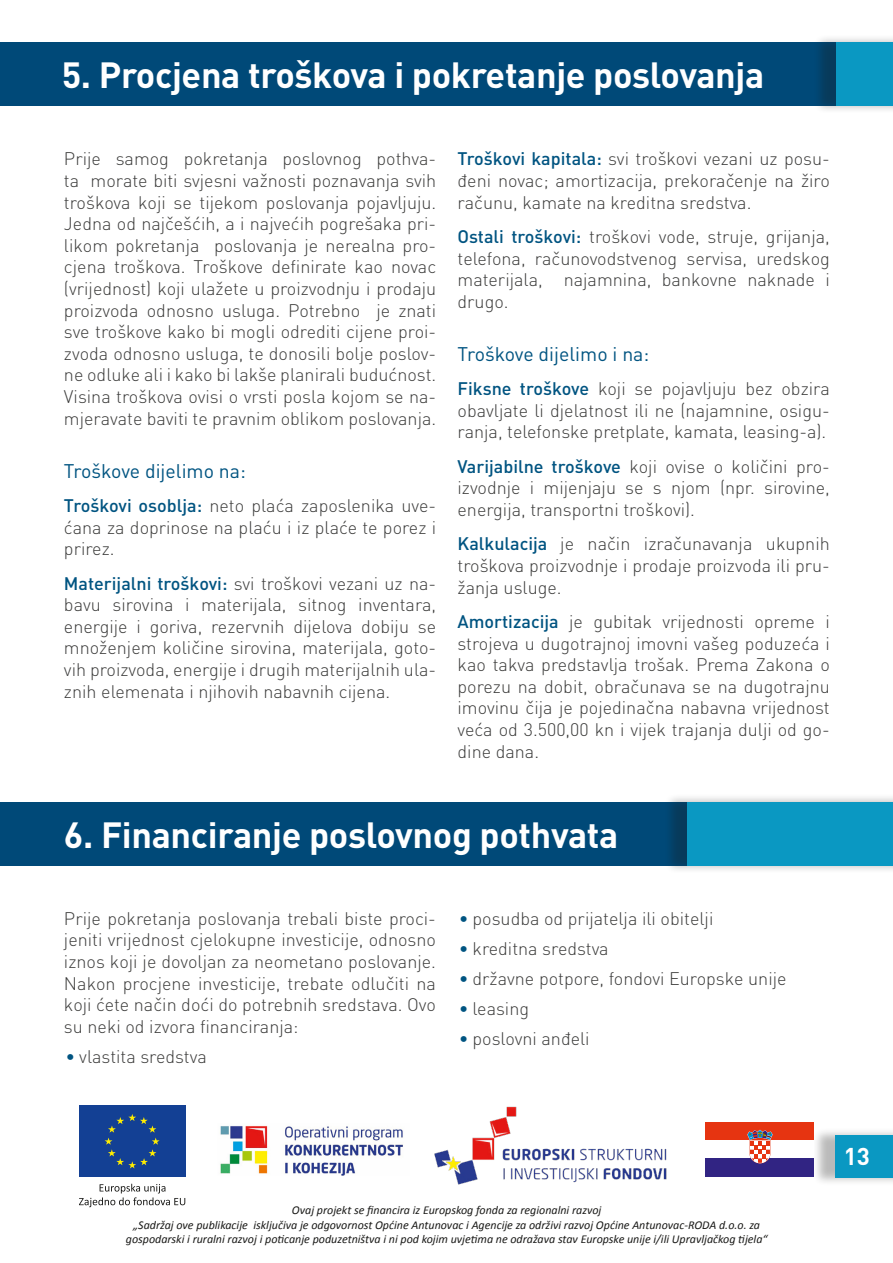
<style>
.page{position:relative;width:893px;height:1263px;background:#fff}
.page>*{position:absolute;margin:0;border:0;box-sizing:border-box;transform-origin:0 0}
.t1{font:700 36px "DIN Pro";letter-spacing:-.01em;color:#fff}
.t2{font:700 24px "DIN Pro";color:#fff}
.t3{font:19.5px "DIN Pro";color:#005481}
.t4{font:300 18px/21.6px "DIN Pro";color:#3b3b3a;text-align:justify}
.t5{font:italic 12px/14.4px "Calibri";color:#1a1a18;text-align:center}
.s1{font-weight:500;color:#005481}
</style>
<div class="page">
<div style="left:812px;top:1127px;width:81px;height:59px;background:#1a1a18;opacity:.3"></div>
<div style="left:835px;top:1135px;width:58px;height:42px;background:#0a98c2"></div>
<img style="left:434px;top:1106px;width:233px;height:79px">
<img style="left:220px;top:1125px;width:183px;height:50px">
<div style="left:705px;top:1122px;width:109px;height:18px;background:#e63411"></div>
<div style="left:705px;top:1140px;width:109px;height:18px;background:#fff"></div>
<div style="left:705px;top:1158px;width:109px;height:18px;background:#312483"></div>
<svg style="left:747px;top:1129px;width:26px;height:34px"></svg>
<div style="left:79px;top:1105px;width:106px;height:72px;background:#134094"></div>
<svg style="left:105px;top:1114px;width:55px;height:54px"></svg>
<svg style="left:79px;top:1184px;width:106px;height:23px"></svg>
<div style="left:0;top:802px;width:842px;height:64px;background:#004978"></div>
<div style="left:664px;top:794px;width:229px;height:80px;background:#1a1a18;opacity:.3"></div>
<div style="left:687px;top:802px;width:206px;height:64px;background:#0a98c2"></div>
<div style="left:0;top:43px;width:842px;height:63px;background:#004978"></div>
<div style="left:813px;top:34px;width:80px;height:80px;background:#1a1a18;opacity:.3"></div>
<div style="left:836px;top:43px;width:57px;height:63px;background:#0a98c2"></div>
<h1 class="t1" style="left:62px;top:51px;width:704px">5. Procjena troškova i pokretanje poslovanja</h1>
<p class="t4" style="left:64px;top:147px;width:374px">Prije samog pokretanja poslovnog pothva&shy;ta morate biti svjesni važnosti poznavanja svih troškova koji se tijekom poslovanja pojavljuju.<br>Jedna od najčešćih, a i najvećih pogrešaka pri&shy;likom pokretanja poslovanja je nerealna pro&shy;cjena troškova. Troškove definirate kao novac (vrijednost) koji ulažete u proizvodnju i prodaju proizvoda odnosno usluga. Potrebno je znati sve troškove kako bi mogli odrediti cijene proi&shy;zvoda odnosno usluga, te donosili bolje poslov&shy;ne odluke ali i kako bi lakše planirali budućnost.<br>Visina troškova ovisi o vrsti posla kojom se na&shy;mjeravate baviti te pravnim oblikom poslovanja.</p>
<p class="t3" style="left:64px;top:457px;width:183px">Troškove dijelimo na:</p>
<p class="t4" style="left:64px;top:494px;width:374px"><span class="s1">Troškovi osoblja:</span> neto plaća zaposlenika uve&shy;ćana za doprinose na plaću i iz plaće te porez i prirez.</p>
<p class="t4" style="left:64px;top:572px;width:374px"><span class="s1">Materijalni troškovi:</span> svi troškovi vezani uz na&shy;bavu sirovina i materijala, sitnog inventara, energije i goriva, rezervnih dijelova dobiju se množenjem količine sirovina, materijala, goto&shy;vih proizvoda, energije i drugih materijalnih ula&shy;znih elemenata i njihovih nabavnih cijena.</p>
<p class="t4" style="left:458px;top:147px;width:374px"><span class="s1">Troškovi kapitala:</span> svi troškovi vezani uz posu&shy;đeni novac; amortizacija, prekoračenje na žiro računu, kamate na kreditna sredstva.</p>
<p class="t4" style="left:458px;top:225px;width:374px"><span class="s1">Ostali troškovi:</span> troškovi vode, struje, grijanja, telefona, računovodstvenog servisa, uredskog materijala, najamnina, bankovne naknade i drugo.</p>
<p class="t3" style="left:458px;top:341px;width:193px">Troškove dijelimo i na:</p>
<p class="t4" style="left:458px;top:377px;width:374px"><span class="s1">Fiksne troškove</span> koji se pojavljuju bez obzira obavljate li djelatnost ili ne (najamnine, osigu&shy;ranja, telefonske pretplate, kamata, leasing-a).</p>
<p class="t4" style="left:458px;top:455px;width:374px"><span class="s1">Varijabilne troškove</span> koji ovise o količini pro&shy;izvodnje i mijenjaju se s njom (npr. sirovine, energija, transportni troškovi).</p>
<p class="t4" style="left:458px;top:532px;width:374px"><span class="s1">Kalkulacija</span> je način izračunavanja ukupnih troškova proizvodnje i prodaje proizvoda ili pru&shy;žanja usluge.</p>
<p class="t4" style="left:458px;top:610px;width:374px"><span class="s1">Amortizacija</span> je gubitak vrijednosti opreme i strojeva u dugotrajnoj imovni vašeg poduzeća i kao takva predstavlja trošak. Prema Zakona o porezu na dobit, obračunava se na dugotrajnu imovinu čija je pojedinačna nabavna vrijednost veća od 3.500,00 kn i vijek trajanja dulji od go&shy;dine dana.</p>
<h1 class="t1" style="left:64px;top:810px;width:556px">6. Financiranje poslovnog pothvata</h1>
<p class="t4" style="left:64px;top:907px;width:373px">Prije pokretanja poslovanja trebali biste proci&shy;jeniti vrijednost cjelokupne investicije, odnosno iznos koji je dovoljan za neometano poslovanje.<br>Nakon procjene investicije, trebate odlučiti na koji ćete način doći do potrebnih sredstava. Ovo su neki od izvora financiranja:</p>
<p class="t4" style="left:66px;top:1045px;width:143px"><span class="s1">•</span> vlastita sredstva</p>
<p class="t4" style="left:459px;top:907px;width:256px"><span class="s1">•</span> posudba od prijatelja ili obitelji</p>
<p class="t4" style="left:459px;top:937px;width:151px"><span class="s1">•</span> kreditna sredstva</p>
<p class="t4" style="left:459px;top:967px;width:329px"><span class="s1">•</span> državne potpore, fondovi Europske unije</p>
<p class="t4" style="left:459px;top:997px;width:72px"><span class="s1">•</span> leasing</p>
<p class="t4" style="left:459px;top:1027px;width:132px"><span class="s1">•</span> poslovni anđeli</p>
<p class="t5" style="left:126px;top:1203px;width:643px">Ovaj projekt se financira iz Europskog fonda za regionalni razvoj<br>„Sadržaj ove publikacije isključiva je odgovornost Općine Antunovac i Agencije za održivi razvoj Općine Antunovac-RODA d.o.o. za gospodarski i ruralni razvoj i poticanje poduzetništva i ni pod kojim uvjetima ne odražava stav Europske unije i/ili Upravljačkog tijela“</p>
<h2 class="t2" style="left:844px;top:1140px;width:28px">13</h2>
</div>
